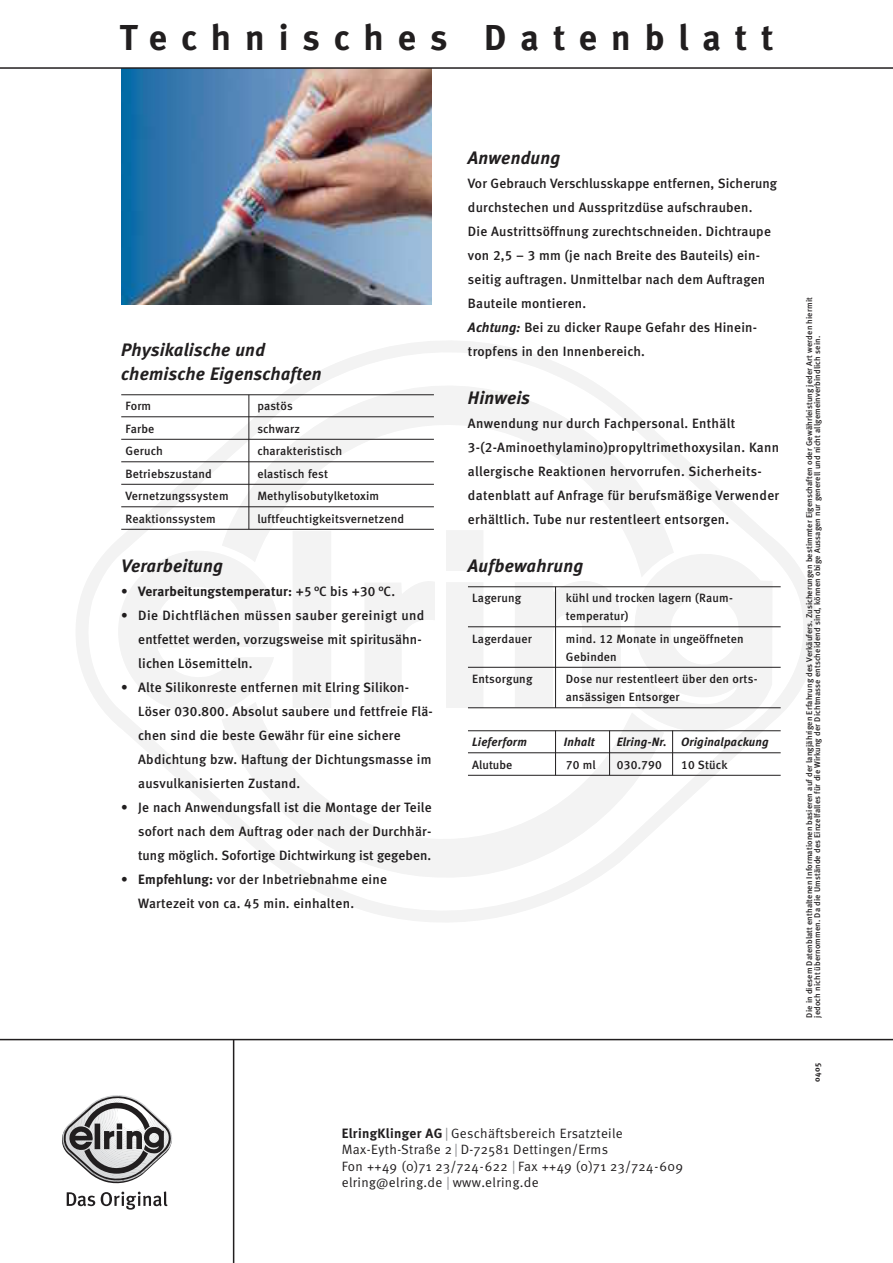
<style>
.page{position:relative;width:893px;height:1263px;background:#fff}
.page>*{position:absolute;margin:0;border:0;box-sizing:border-box;transform-origin:0 0}
.t1{font:36px "Meta Bold LF";letter-spacing:.39em;color:#211e1f}
.t2{font:italic 18px/24px "Meta Bold LF";letter-spacing:.015em;color:#211e1f}
.t3{font:13.5px/24px "Meta Medium LF";letter-spacing:.015em;color:#211e1f}
.t4{font:13.5px/16.2px "Meta Normal";letter-spacing:.03em;color:#211e1f}
.t5{font:700 13.5px "Meta";letter-spacing:.015em;color:#211e1f}
.t6{font:12px/18px "Meta Medium LF";letter-spacing:.015em;color:#211e1f}
.t7{font:italic 700 12px "Meta";letter-spacing:.015em;color:#211e1f}
.t8{font:8.25px/8.2px "Meta Medium LF";letter-spacing:.015em;color:#211e1f}
.t9{font:700 8.25px "Meta";color:#211e1f}
.s1{font-family:"Meta Medium LF";font-weight:400}
.s2{font-family:"Meta";font-weight:700}
.s3{font-family:"Meta";font-weight:700;font-style:italic}
.s4{color:#898b8f}
</style>
<div class="page">
<hr style="left:0;top:1039px;width:892px;height:1px;background:#211e1f">
<hr style="left:233px;top:1040px;width:1px;height:223px;background:#211e1f">
<img style="left:121px;top:69px;width:311px;height:235px">
<hr style="left:0;top:67px;width:892px;height:2px;background:#211e1f">
<svg style="left:67px;top:1192px;width:28px;height:14px"></svg>
<svg style="left:101px;top:1191px;width:66px;height:19px"></svg>
<svg style="left:62px;top:1095px;width:110px;height:89px"></svg>
<svg style="left:76px;top:341px;width:741px;height:581px"></svg>
<h1 class="t1" style="left:120px;top:25px;width:655px">Technisches Datenblatt</h1>
<h2 class="t2" style="left:121px;top:340px;width:202px">Physikalische und chemische Eigenschaften</h2>
<p class="t6" style="left:125px;top:398px;width:27px">Form</p>
<p class="t6" style="left:257px;top:398px;width:37px">pastös</p>
<p class="t6" style="left:125px;top:421px;width:30px">Farbe</p>
<p class="t6" style="left:257px;top:421px;width:44px">schwarz</p>
<p class="t6" style="left:125px;top:443px;width:39px">Geruch</p>
<p class="t6" style="left:257px;top:443px;width:86px">charakteristisch</p>
<p class="t6" style="left:125px;top:466px;width:88px">Betriebszustand</p>
<p class="t6" style="left:257px;top:466px;width:72px">elastisch fest</p>
<p class="t6" style="left:125px;top:488px;width:105px">Vernetzungssystem</p>
<p class="t6" style="left:257px;top:488px;width:123px">Methylisobutylketoxim</p>
<p class="t6" style="left:125px;top:511px;width:92px">Reaktionssystem</p>
<p class="t6" style="left:257px;top:511px;width:148px">luftfeuchtigkeitsvernetzend</p>
<h2 class="t2" style="left:121px;top:556px;width:103px">Verarbeitung</h2>
<p class="t5" style="left:121px;top:587px;width:275px"><span class="s1">•</span> Verarbeitungstemperatur: <span class="s1">+5 °C bis +30 °C.</span></p>
<p class="t3" style="left:138px;top:605px;width:287px;text-indent:-17px">• Die Dichtflächen müssen sauber gereinigt und entfettet werden, vorzugsweise mit spiritusähn&shy;lichen Lösemitteln.</p>
<p class="t3" style="left:138px;top:677px;width:296px;text-indent:-17px">• Alte Silikonreste entfernen mit Elring Silikon-Löser 030.800. Absolut saubere und fettfreie Flä&shy;chen sind die beste Gewähr für eine sichere Abdichtung bzw. Haftung der Dichtungsmasse im ausvulkanisierten Zustand.</p>
<p class="t3" style="left:138px;top:797px;width:295px;text-align:justify;text-indent:-17px">• Je nach Anwendungsfall ist die Montage der Teile sofort nach dem Auftrag oder nach der Durchhär&shy;tung möglich. Sofortige Dichtwirkung ist gegeben.</p>
<p class="t3" style="left:138px;top:869px;width:250px;text-indent:-17px">• <span class="s2">Empfehlung:</span> vor der Inbetriebnahme eine<br>Wartezeit von ca. 45 min. einhalten.</p>
<h2 class="t2" style="left:468px;top:148px;width:94px">Anwendung</h2>
<p class="t3" style="left:468px;top:173px;width:311px">Vor Gebrauch Verschlusskappe entfernen, Sicherung durchstechen und Ausspritzdüse aufschrauben.<br>Die Austrittsöffnung zurechtschneiden. Dichtraupe von 2,5 – 3 mm (je nach Breite des Bauteils) ein&shy;seitig auftragen. Unmittelbar nach dem Auftragen Bauteile montieren.<br><span class="s3">Achtung:</span> Bei zu dicker Raupe Gefahr des Hinein&shy;tropfens in den Innenbereich.</p>
<h2 class="t2" style="left:468px;top:388px;width:64px">Hinweis</h2>
<p class="t3" style="left:468px;top:413px;width:313px">Anwendung nur durch Fachpersonal. Enthält 3-(2-Aminoethylamino)propyltrimethoxysilan. Kann allergische Reaktionen hervorrufen. Sicherheits&shy;datenblatt auf Anfrage für berufsmäßige Verwender erhältlich. Tube nur restentleert entsorgen.</p>
<h2 class="t2" style="left:468px;top:556px;width:117px">Aufbewahrung</h2>
<p class="t6" style="left:472px;top:590px;width:50px">Lagerung</p>
<p class="t6" style="left:566px;top:590px;width:168px">kühl und trocken lagern (Raum&shy;temperatur)</p>
<p class="t6" style="left:472px;top:631px;width:61px">Lagerdauer</p>
<p class="t6" style="left:566px;top:631px;width:179px">mind. 12 Monate in ungeöffneten<br>Gebinden</p>
<p class="t6" style="left:472px;top:671px;width:62px">Entsorgung</p>
<p class="t6" style="left:566px;top:671px;width:193px">Dose nur restentleert über den orts&shy;ansässigen Entsorger</p>
<p class="t7" style="left:472px;top:738px;width:56px">Lieferform</p>
<p class="t7" style="left:563px;top:738px;width:32px">Inhalt</p>
<p class="t7" style="left:617px;top:738px;width:153px">Elring-Nr. Originalpackung</p>
<p class="t6" style="left:472px;top:757px;width:42px">Alutube</p>
<p class="t6" style="left:566px;top:757px;width:32px">70 ml</p>
<p class="t6" style="left:617px;top:757px;width:46px">030.790</p>
<p class="t6" style="left:681px;top:757px;width:48px">10 Stück</p>
<p class="t4" style="left:342px;top:1127px;width:342px"><span class="s2">ElringKlinger AG</span> <span class="s4">|</span> Geschäftsbereich Ersatzteile Max-Eyth-Straße 2 <span class="s4">|</span> D-72581 Dettingen/Erms<br>Fon ++49 (0)71 23/724-622 <span class="s4">|</span> Fax ++49 (0)71 23/724-609 elring@elring.de <span class="s4">|</span> www.elring.de</p>
<p class="t8" style="left:806px;top:1018px;width:722px;rotate:-90deg">Die in diesem Datenblatt enthaltenen Informationen basieren auf der langjährigen Erfahrung des Verkäufers. Zusicherungen bestimmter Eigenschaften oder Gewährleistung jeder Art werden hiermit jedoch nicht übernommen. Da die Umstände des Einzelfalles für die Wirkung der Dichtmasse entscheidend sind, können obige Aussagen nur generell und nicht allgemeinverbindlich sein.</p>
<p class="t9" style="left:814px;top:1082px;width:20px;rotate:-90deg">0405</p>
</div>
